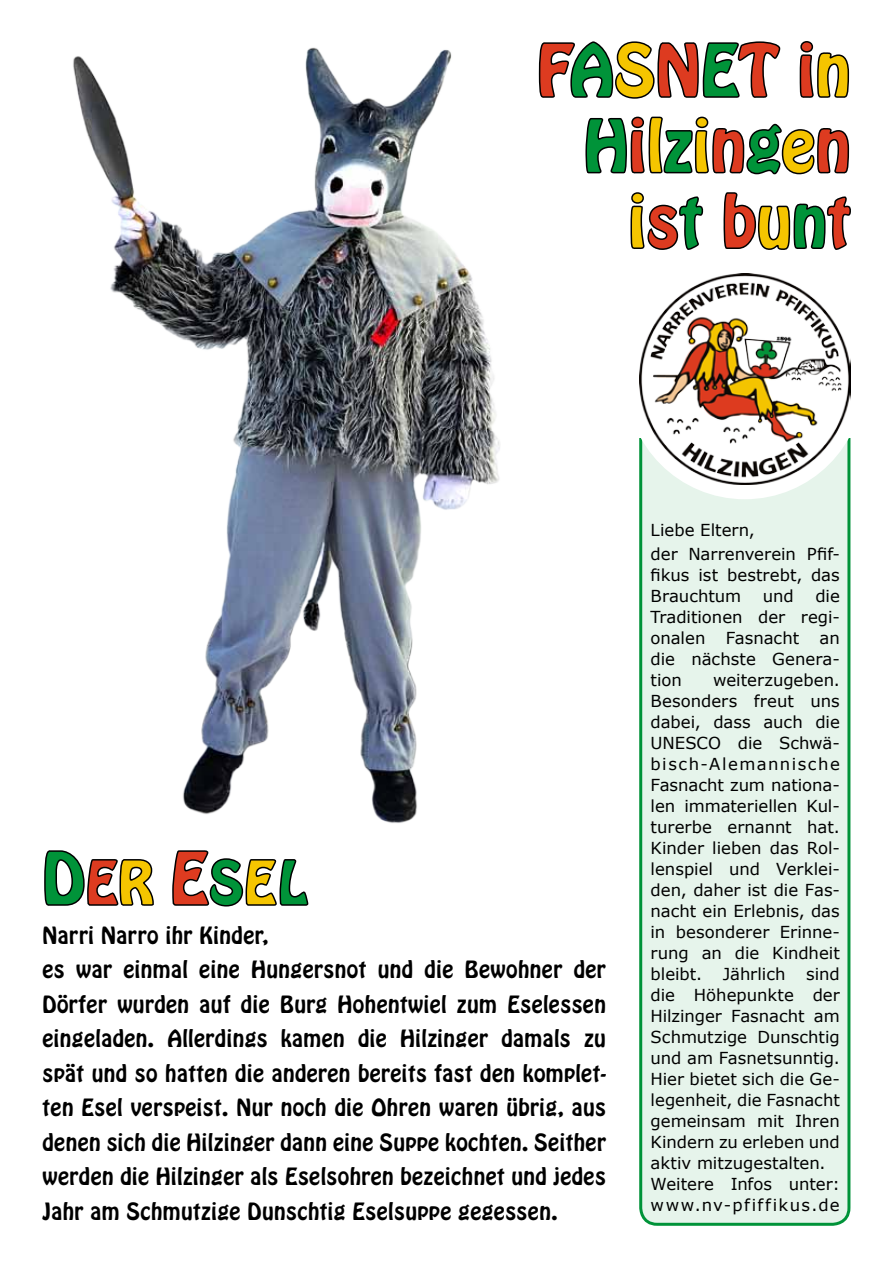
<style>
.page{position:relative;width:893px;height:1263px;background:#fff}
.page>*{position:absolute;margin:0;border:0;box-sizing:border-box;transform-origin:0 0}
.t1{font:63px/75.6px "Hobo Std";letter-spacing:.01em;color:#dd3b20;text-align:right}
.t2{font:52.5px "Hobo Std";color:#f5c500}
.t3{font:21px/34.5px "Hobo Std";letter-spacing:.02em;color:#000}
.t4{font:16.5px/21px "Verdana";color:#000}
.s1{color:#009339}
.s2{color:#f5c500}
.s3{font-size:63px;color:#009339}
.s4{color:#dd3b20}
.s5{font-size:63px;color:#dd3b20}
</style>
<div class="page">
<div style="left:641px;top:381px;width:208px;height:843px;background:#e6f4eb;border-radius:17px"></div>
<div style="left:639px;top:379px;width:211px;height:847px;border:3px solid #009339;border-radius:17px"></div>
<img style="left:73px;top:47px;width:427px;height:776px">
<div style="left:626px;top:261px;width:238px;height:238px;background:#fff;border-radius:50%"></div>
<svg style="left:538px;top:41px;width:243px;height:58px"></svg>
<svg style="left:799px;top:41px;width:51px;height:57px"></svg>
<svg style="left:585px;top:116px;width:265px;height:59px"></svg>
<svg style="left:630px;top:192px;width:74px;height:58px"></svg>
<svg style="left:723px;top:192px;width:128px;height:58px"></svg>
<svg style="left:44px;top:850px;width:110px;height:56px"></svg>
<svg style="left:172px;top:850px;width:137px;height:57px"></svg>
<img style="left:639px;top:273px;width:211px;height:212px">
<h1 class="t1" style="left:537px;top:34px;width:315px">F<span class="s1">A</span><span class="s2">S</span>N<span class="s1">E</span>T i<span class="s2">n<br></span><span class="s1">H</span>i<span class="s2">l</span><span class="s1">z</span><span class="s2">i</span>n<span class="s1">g</span><span class="s2">e</span>n <span class="s2">i</span>s<span class="s1">t</span> b<span class="s2">u</span><span class="s1">n</span>t</h1>
<h2 class="t2" style="left:43px;top:846px;width:266px"><span class="s3">D</span><span class="s4">E</span>R <span class="s5">E</span><span class="s1">S</span>E<span class="s1">L</span></h2>
<p class="t3" style="left:43px;top:918px;width:565px">Narri Narro ihr Kinder,<br>es war einmal eine Hungersnot und die Bewohner der Dörfer wurden auf die Burg Hohentwiel zum Eselessen eingeladen. Allerdings kamen die Hilzinger damals zu spät und so hatten die anderen bereits fast den komplet&shy;ten Esel verspeist. Nur noch die Ohren waren übrig, aus denen sich die Hilzinger dann eine Suppe kochten. Seither werden die Hilzinger als Eselsohren bezeichnet und jedes Jahr am Schmutzige Dunschtig Eselsuppe gegessen.</p>
<p class="t4" style="left:651px;top:517px;width:191px;line-height:24px">Liebe Eltern,<br>der Narrenverein Pfif-</p>
<p class="t4" style="left:651px;top:564px;width:191px">fikus ist bestrebt, das<br>Brauchtum</p>
<p class="t4" style="left:651px;top:585px;width:191px;text-align:justify;text-indent:165px">die Traditionen der regi&shy;onalen Fasnacht an die nächste Genera&shy;tion</p>
<p class="t4" style="left:763px;top:585px;width:32px">und</p>
<p class="t4" style="left:651px;top:669px;width:191px;text-indent:63px">weiterzugeben.<br>Besonders freut uns dabei, dass auch die<br>UNESCO die Schwä&shy;bisch-Alemannische<br>Fasnacht zum nationa&shy;len immateriellen Kul&shy;turerbe ernannt hat.<br>Kinder lieben das Rol&shy;lenspiel und Verklei&shy;den, daher ist die Fas&shy;nacht ein Erlebnis, das in besonderer Erinne&shy;rung an die Kindheit bleibt. Jährlich sind die Höhepunkte der<br>Hilzinger Fasnacht am<br>Schmutzige Dunschtig und am Fasnetsunntig.<br>Hier bietet sich die Ge&shy;legenheit, die Fasnacht gemeinsam mit Ihren<br>Kindern zu erleben und aktiv mitzugestalten.<br>Weitere Infos unter: www.nv-pfiffikus.de</p>
</div>
